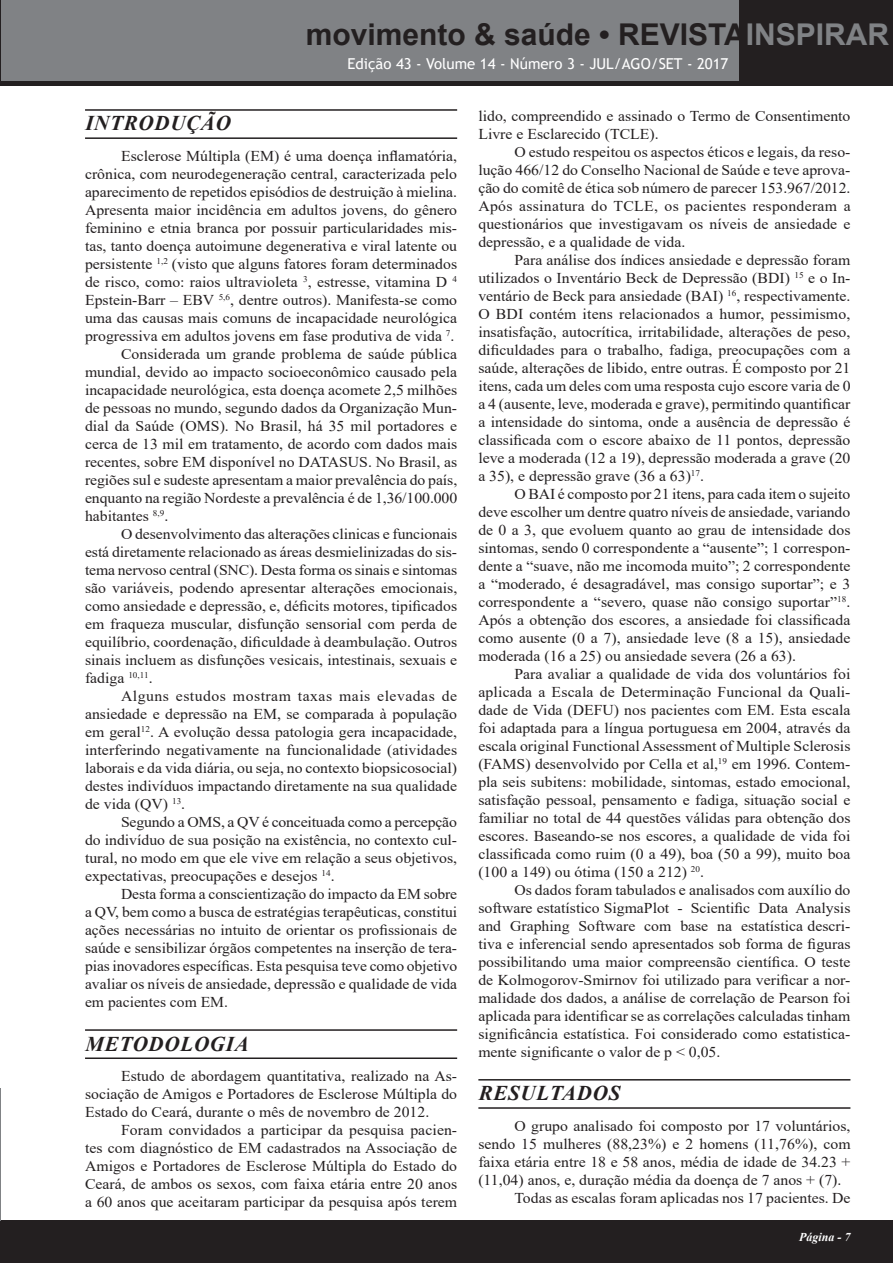
<style>
.page{position:relative;width:893px;height:1263px;background:#fff}
.page>*{position:absolute;margin:0;border:0;box-sizing:border-box;transform-origin:0 0}
.t1{font:700 30px "Arial";color:#231f20}
.Introdução{font:italic 700 21px "Times New Roman";letter-spacing:.035em;color:#231f20}
.Corpo_do_texto{font:15px/18px "Times New Roman";color:#231f20;text-align:justify;scale:1.05 1}
.Corpo_do_texto-2{font:15px/18px "Times New Roman";color:#231f20;text-align:justify;scale:1.04 1}
.t2{font:15px "Trebuchet MS";color:#fff}
.t3{font:italic 700 12px "Times New Roman";color:#fff}
.s1{color:#808285}
</style>
<div class="page">
<div style="left:0;top:1220px;width:893px;height:43px;background:#231f20"></div>
<div style="left:0;top:0;width:893px;height:85px;background:#231f20"></div>
<div style="left:2px;top:0;width:737px;height:80px;background:#808285"></div>
<hr style="left:85px;top:109px;width:372px;height:2px;background:#231f20">
<hr style="left:85px;top:137px;width:372px;height:2px;background:#231f20">
<hr style="left:85px;top:1029px;width:372px;height:2px;background:#231f20">
<hr style="left:85px;top:1057px;width:372px;height:2px;background:#231f20">
<hr style="left:478px;top:1079px;width:372px;height:1px;background:#231f20">
<hr style="left:478px;top:1107px;width:372px;height:2px;background:#231f20">
<h1 class="t1" style="left:306px;top:14px;width:585px">movimento &amp; saúde • REVISTA<span class="s1">INSPIRAR</span></h1>
<p class="t2" style="left:347px;top:55px;width:382px">Edição 43 - Volume 14 - Número 3 - JUL/AGO/SET - 2017</p>
<p class="Introdução" style="left:85px;top:109px;width:147px">INTRODUÇÃO</p>
<p class="Corpo_do_texto" style="left:85px;top:147px;width:356px;text-indent:36px">Esclerose Múltipla (EM) é uma doença inflamatória, crônica, com neurodegeneração central, caracterizada pelo aparecimento de repetidos episódios de destruição à mielina.<br>Apresenta maior incidência em adultos jovens, do gênero feminino e etnia branca por possuir particularidades mis&shy;tas, tanto doença autoimune degenerativa e viral latente ou persistente <sup>1,2</sup> (visto que alguns fatores foram determinados de risco, como: raios ultravioleta <sup>3</sup>, estresse, vitamina D <sup>4<br></sup>Epstein-Barr – EBV <sup>5,6</sup>, dentre outros). Manifesta-se como uma das causas mais comuns de incapacidade neurológica progressiva em adultos jovens em fase produtiva de vida <sup>7</sup>.</p>
<p class="Corpo_do_texto" style="left:85px;top:345px;width:356px;text-indent:36px">Considerada um grande problema de saúde pública mundial, devido ao impacto socioeconômico causado pela incapacidade neurológica, esta doença acomete 2,5 milhões de pessoas no mundo, segundo dados da Organização Mun&shy;dial da Saúde (OMS). No Brasil, há 35 mil portadores e cerca de 13 mil em tratamento, de acordo com dados mais recentes, sobre EM disponível no DATASUS. No Brasil, as regiões sul e sudeste apresentam a maior prevalência do país, enquanto na região Nordeste a prevalência é de 1,36/100.000 habitantes <sup>8,9</sup>.</p>
<p class="Corpo_do_texto" style="left:85px;top:525px;width:356px;text-indent:36px">O desenvolvimento das alterações clinicas e funcionais está diretamente relacionado as áreas desmielinizadas do sis&shy;tema nervoso central (SNC). Desta forma os sinais e sintomas são variáveis, podendo apresentar alterações emocionais, como ansiedade e depressão, e, déficits motores, tipificados em fraqueza muscular, disfunção sensorial com perda de equilíbrio, coordenação, dificuldade à deambulação. Outros sinais incluem as disfunções vesicais, intestinais, sexuais e fadiga <sup>10,11</sup>.</p>
<p class="Corpo_do_texto" style="left:85px;top:687px;width:356px;text-indent:36px">Alguns estudos mostram taxas mais elevadas de ansiedade e depressão na EM, se comparada à população em geral<sup>12</sup>. A evolução dessa patologia gera incapacidade, interferindo negativamente na funcionalidade (atividades laborais e da vida diária, ou seja, no contexto biopsicosocial) destes indivíduos impactando diretamente na sua qualidade de vida (QV) <sup>13</sup>.</p>
<p class="Corpo_do_texto" style="left:85px;top:813px;width:356px;text-indent:36px">Segundo a OMS, a QV é conceituada como a percepção do indivíduo de sua posição na existência, no contexto cul&shy;tural, no modo em que ele vive em relação a seus objetivos, expectativas, preocupações e desejos <sup>14</sup>.</p>
<p class="Corpo_do_texto-2" style="left:85px;top:885px;width:359px;text-indent:36px">Desta forma a conscientização do impacto da EM sobre a QV, bem como a busca de estratégias terapêuticas, constitui ações necessárias no intuito de orientar os profissionais de saúde e sensibilizar órgãos competentes na inserção de tera&shy;pias inovadores específicas. Esta pesquisa teve como objetivo avaliar os níveis de ansiedade, depressão e qualidade de vida em pacientes com EM.</p>
<p class="Introdução" style="left:85px;top:1029px;width:165px">METODOLOGIA</p>
<p class="Corpo_do_texto" style="left:85px;top:1067px;width:356px;text-indent:36px">Estudo de abordagem quantitativa, realizado na As&shy;sociação de Amigos e Portadores de Esclerose Múltipla do Estado do Ceará, durante o mês de novembro de 2012.</p>
<p class="Corpo_do_texto" style="left:85px;top:1121px;width:356px;text-indent:36px">Foram convidados a participar da pesquisa pacien&shy;tes com diagnóstico de EM cadastrados na Associação de Amigos e Portadores de Esclerose Múltipla do Estado do Ceará, de ambos os sexos, com faixa etária entre 20 anos a 60 anos que aceitaram participar da pesquisa após terem</p>
<p class="Corpo_do_texto" style="left:478px;top:106px;width:356px">lido, compreendido e assinado o Termo de Consentimento<br>Livre e Esclarecido (TCLE).</p>
<p class="Corpo_do_texto" style="left:478px;top:142px;width:356px;text-indent:36px">O estudo respeitou os aspectos éticos e legais, da reso&shy;lução 466/12 do Conselho Nacional de Saúde e teve aprova&shy;ção do comitê de ética sob número de parecer 153.967/2012.<br>Após assinatura do TCLE, os pacientes responderam a questionários que investigavam os níveis de ansiedade e depressão, e a qualidade de vida.</p>
<p class="Corpo_do_texto" style="left:478px;top:250px;width:356px;text-indent:36px">Para análise dos índices ansiedade e depressão foram utilizados o Inventário Beck de Depressão (BDI) <sup>15</sup> e o In&shy;ventário de Beck para ansiedade (BAI) <sup>16</sup>, respectivamente.<br>O BDI contém itens relacionados a humor, pessimismo, insatisfação, autocrítica, irritabilidade, alterações de peso, dificuldades para o trabalho, fadiga, preocupações com a saúde, alterações de libido, entre outras. É composto por 21 itens, cada um deles com uma resposta cujo escore varia de 0 a 4 (ausente, leve, moderada e grave), permitindo quantificar a intensidade do sintoma, onde a ausência de depressão é classificada com o escore abaixo de 11 pontos, depressão leve a moderada (12 a 19), depressão moderada a grave (20 a 35), e depressão grave (36 a 63)<sup>17</sup>.</p>
<p class="Corpo_do_texto" style="left:478px;top:484px;width:356px;text-indent:36px">O BAI é composto por 21 itens, para cada item o sujeito deve escolher um dentre quatro níveis de ansiedade, variando de 0 a 3, que evoluem quanto ao grau de intensidade dos sintomas, sendo 0 correspondente a “ausente”; 1 correspon&shy;dente a “suave, não me incomoda muito”; 2 correspondente a “moderado, é desagradável, mas consigo suportar”; e 3 correspondente a “severo, quase não consigo suportar”<sup>18</sup>.<br>Após a obtenção dos escores, a ansiedade foi classificada como ausente (0 a 7), ansiedade leve (8 a 15), ansiedade moderada (16 a 25) ou ansiedade severa (26 a 63).</p>
<p class="Corpo_do_texto" style="left:478px;top:664px;width:356px;text-indent:36px">Para avaliar a qualidade de vida dos voluntários foi aplicada a Escala de Determinação Funcional da Quali&shy;dade de Vida (DEFU) nos pacientes com EM. Esta escala foi adaptada para a língua portuguesa em 2004, através da escala original Functional Assessment of Multiple Sclerosis (FAMS) desenvolvido por Cella et al,<sup>19</sup> em 1996. Contem&shy;pla seis subitens: mobilidade, sintomas, estado emocional, satisfação pessoal, pensamento e fadiga, situação social e familiar no total de 44 questões válidas para obtenção dos escores. Baseando-se nos escores, a qualidade de vida foi classificada como ruim (0 a 49), boa (50 a 99), muito boa (100 a 149) ou ótima (150 a 212) <sup>20</sup>.</p>
<p class="Corpo_do_texto" style="left:478px;top:880px;width:356px;text-indent:36px">Os dados foram tabulados e analisados com auxílio do software estatístico SigmaPlot - Scientific Data Analysis and Graphing Software com base na estatística descri&shy;tiva e inferencial sendo apresentados sob forma de figuras possibilitando uma maior compreensão científica. O teste de Kolmogorov-Smirnov foi utilizado para verificar a nor&shy;malidade dos dados, a análise de correlação de Pearson foi aplicada para identificar se as correlações calculadas tinham significância estatística. Foi considerado como estatistica&shy;mente significante o valor de p &lt; 0,05.</p>
<p class="Introdução" style="left:479px;top:1078px;width:143px">RESULTADOS</p>
<p class="Corpo_do_texto" style="left:478px;top:1116px;width:356px;text-indent:36px">O grupo analisado foi composto por 17 voluntários, sendo 15 mulheres (88,23%) e 2 homens (11,76%), com faixa etária entre 18 e 58 anos, média de idade de 34.23 + (11,04) anos, e, duração média da doença de 7 anos + (7).</p>
<p class="Corpo_do_texto" style="left:514px;top:1188px;width:322px">Todas as escalas foram aplicadas nos 17 pacientes. De</p>
<p class="t3" style="left:799px;top:1229px;width:53px">Página - 7</p>
</div>
